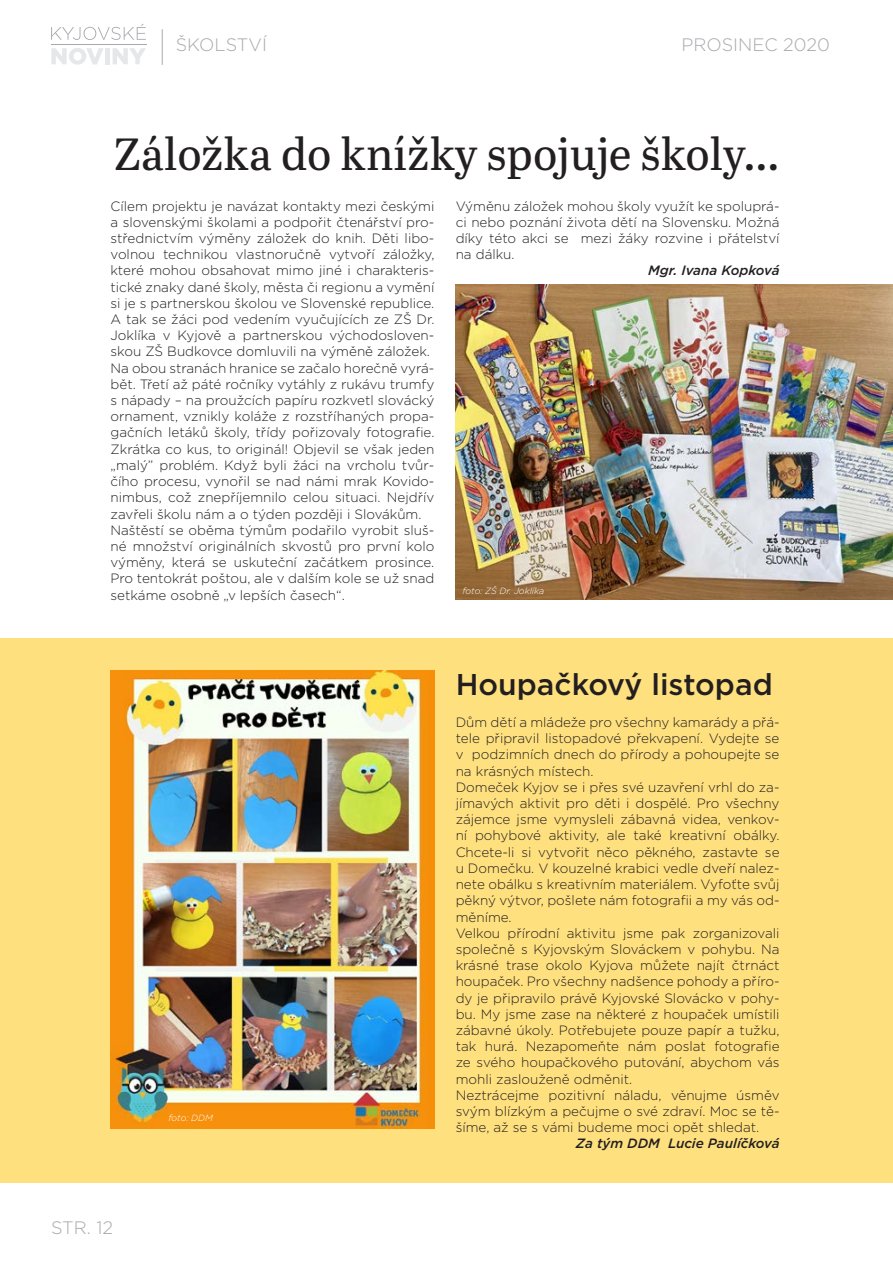
<style>
.page{position:relative;width:893px;height:1263px;background:#fff}
.page>*{position:absolute;margin:0;border:0;box-sizing:border-box;transform-origin:0 0}
.t1{font:45px "Abril Text";color:#231f20}
.t2{font:500 30px "Gotham";color:#231f20}
.t3{font:300 18px "Gotham";color:#a8a9ad}
.t4{font:300 13.5px/16.2px "Gotham";color:#231f20}
.t5{font:italic 500 13.5px "Gotham";color:#231f20}
.t6{font:italic 300 9px "Gotham";color:#fff}
</style>
<div class="page">
<hr style="left:162px;top:29px;width:1px;height:36px;background:#a8a9ad">
<svg style="left:51px;top:24px;width:95px;height:16px"></svg>
<svg style="left:51px;top:48px;width:52px;height:17px"></svg>
<div style="left:105px;top:48px;width:5px;height:16px;background:#e6e7e9"></div>
<svg style="left:113px;top:48px;width:33px;height:16px"></svg>
<hr style="left:51px;top:44px;width:95px;height:1px;background:#a8a9ad">
<div style="left:0;top:638px;width:893px;height:544px;background:#ffe07f"></div>
<img style="left:456px;top:285px;width:437px;height:315px">
<img style="left:111px;top:671px;width:323px;height:458px">
<h3 class="t3" style="left:176px;top:34px;width:93px">ŠKOLSTVÍ</h3>
<h3 class="t3" style="left:681px;top:34px;width:150px">PROSINEC 2020</h3>
<h1 class="t1" style="left:113px;top:121px;width:668px">Záložka do knížky spojuje školy…</h1>
<p class="t4" style="left:111px;top:197px;width:325px">Cílem projektu je navázat kontakty mezi českými a slovenskými školami a podpořit čtenářství pro&shy;střednictvím výměny záložek do knih. Děti libo&shy;volnou technikou vlastnoručně vytvoří záložky, které mohou obsahovat mimo jiné i charakteris&shy;tické znaky dané školy, města či regionu a vymění si je s partnerskou školou ve Slovenské republice.<br>A tak se žáci pod vedením vyučujících ze ZŠ Dr.<br>Joklíka v Kyjově a partnerskou východosloven&shy;skou ZŠ Budkovce domluvili na výměně záložek.<br>Na obou stranách hranice se začalo horečně vyrá&shy;bět. Třetí až páté ročníky vytáhly z rukávu trumfy s nápady – na proužcích papíru rozkvetl slovácký ornament, vznikly koláže z rozstříhaných propa&shy;gačních letáků školy, třídy pořizovaly fotografie.<br>Zkrátka co kus, to originál! Objevil se však jeden „malý” problém. Když byli žáci na vrcholu tvůr&shy;čího procesu, vynořil se nad námi mrak Kovido&shy;nimbus, což znepříjemnilo celou situaci. Nejdřív zavřeli školu nám a o týden později i Slovákům.<br>Naštěstí se oběma týmům podařilo vyrobit sluš&shy;né množství originálních skvostů pro první kolo výměny, která se uskuteční začátkem prosince.<br>Pro tentokrát poštou, ale v dalším kole se už snad setkáme osobně „v lepších časech“.</p>
<p class="t4" style="left:456px;top:197px;width:325px;text-align:justify">Výměnu záložek mohou školy využít ke spoluprá&shy;ci nebo poznání života dětí na Slovensku. Možná díky této akci se mezi žáky rozvine i přátelství na dálku.</p>
<p class="t5" style="left:648px;top:262px;width:133px">Mgr. Ivana Kopková</p>
<p class="t6" style="left:462px;top:585px;width:83px">foto: ZŠ Dr. Joklíka</p>
<h3 class="t3" style="left:51px;top:1216px;width:64px">STR. 12</h3>
<p class="t6" style="left:168px;top:1112px;width:46px">foto: DDM</p>
<h2 class="t2" style="left:456px;top:664px;width:319px">Houpačkový listopad</h2>
<p class="t4" style="left:456px;top:714px;width:325px">Dům dětí a mládeže pro všechny kamarády a přá&shy;tele připravil listopadové překvapení. Vydejte se v podzimních dnech do přírody a pohoupejte se na krásných místech.<br>Domeček Kyjov se i přes své uzavření vrhl do za&shy;jímavých aktivit pro děti i dospělé. Pro všechny zájemce jsme vymysleli zábavná videa, venkov&shy;ní pohybové aktivity, ale také kreativní obálky.<br>Chcete-li si vytvořit něco pěkného, zastavte se u Domečku. V kouzelné krabici vedle dveří nalez&shy;nete obálku s kreativním materiálem. Vyfoťte svůj pěkný výtvor, pošlete nám fotografii a my vás od&shy;měníme.<br>Velkou přírodní aktivitu jsme pak zorganizovali společně s Kyjovským Slováckem v pohybu. Na krásné trase okolo Kyjova můžete najít čtrnáct houpaček. Pro všechny nadšence pohody a příro&shy;dy je připravilo právě Kyjovské Slovácko v pohy&shy;bu. My jsme zase na některé z houpaček umístili zábavné úkoly. Potřebujete pouze papír a tužku, tak hurá. Nezapomeňte nám poslat fotografie ze svého houpačkového putování, abychom vás mohli zaslouženě odměnit.<br>Neztrácejme pozitivní náladu, věnujme úsměv svým blízkým a pečujme o své zdraví. Moc se tě&shy;šíme, až se s vámi budeme moci opět shledat.</p>
<p class="t5" style="left:576px;top:1135px;width:205px">Za tým DDM Lucie Paulíčková</p>
</div>
